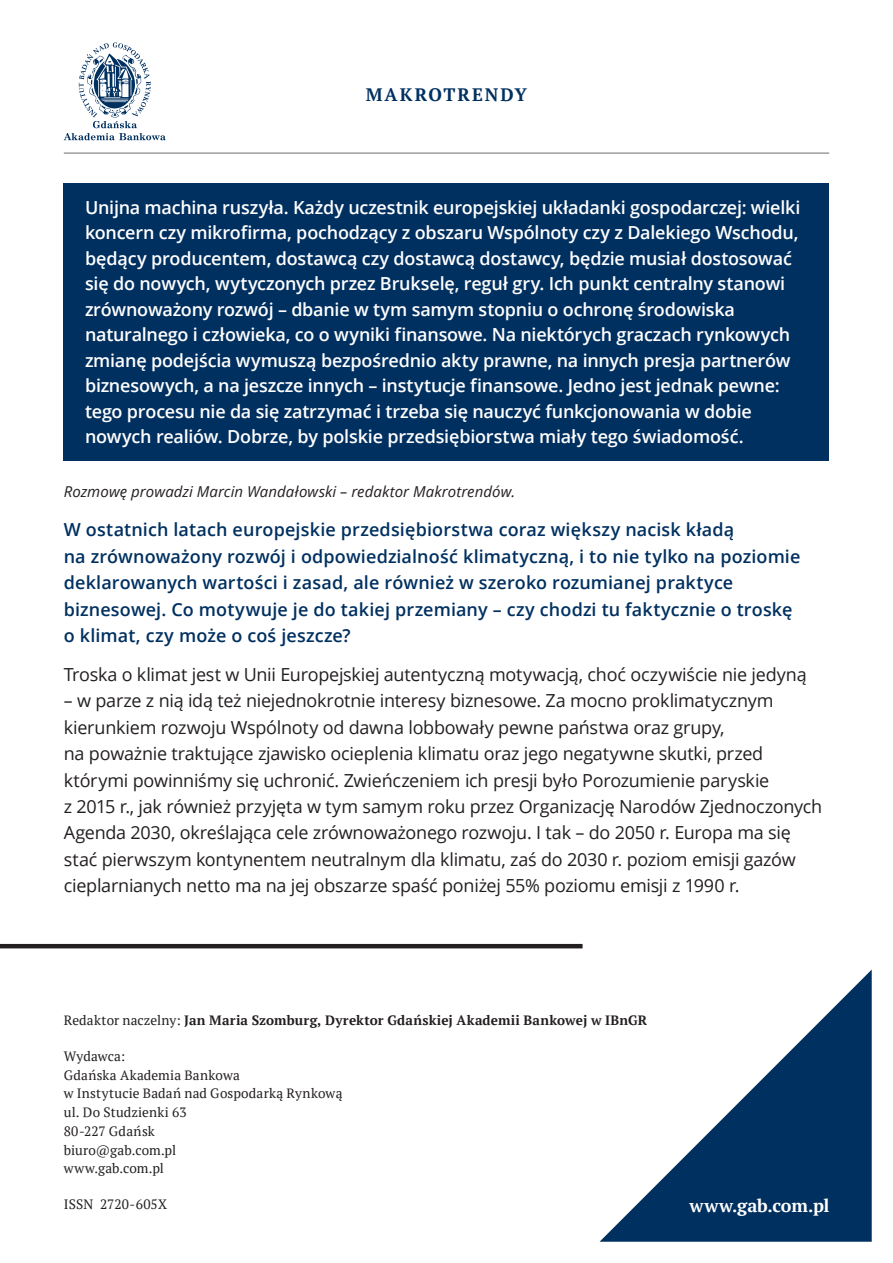
<style>
.page{position:relative;width:893px;height:1263px;background:#fff}
.page>*{position:absolute;margin:0;border:0;box-sizing:border-box;transform-origin:0 0}
.t1{font:600 18px/25.5px "Open Sans";letter-spacing:-.01em;color:#fff}
.t2{font:18px/26.4px "Open Sans";letter-spacing:-.015em;color:#231f20}
.t3{font:600 18px/26.4px "Open Sans";letter-spacing:.005em;color:#003060}
.t4{font:700 18px "PT Serif";color:#fff}
.t5{font:700 18px "PT Serif";letter-spacing:.11em;color:#003060}
.t6{font:italic 15px "Open Sans";letter-spacing:.005em;color:#231f20}
.t7{font:13.5px/18.8px "PT Serif";letter-spacing:.015em;color:#231f20}
.t8{font:700 13.5px "PT Serif";letter-spacing:.005em;color:#231f20}
.s1{font-weight:400}
</style>
<div class="page">
<hr style="left:64px;top:153px;width:765px;height:1px;background:#6c6d70">
<svg style="left:64px;top:43px;width:102px;height:97px"></svg>
<hr style="left:0;top:944px;width:583px;height:4px;background:#231f20">
<div style="left:64px;top:183px;width:765px;height:277px;background:#003060"></div>
<svg style="left:600px;top:969px;width:272px;height:273px"></svg>
<p class="t5" style="left:366px;top:82px;width:163px">Makrotrendy</p>
<p class="t1" style="left:85px;top:194px;width:717px">Unijna machina ruszyła. Każdy uczestnik europejskiej układanki gospodarczej: wielki koncern czy mikrofirma, pochodzący z obszaru Wspólnoty czy z Dalekiego Wschodu, będący producentem, dostawcą czy dostawcą dostawcy, będzie musiał dostosować się do nowych, wytyczonych przez Brukselę, reguł gry. Ich punkt centralny stanowi zrównoważony rozwój – dbanie w tym samym stopniu o ochronę środowiska naturalnego i człowieka, co o wyniki finansowe. Na niektórych graczach rynkowych zmianę podejścia wymuszą bezpośrednio akty prawne, na innych presja partnerów biznesowych, a na jeszcze innych – instytucje finansowe. Jedno jest jednak pewne: tego procesu nie da się zatrzymać i trzeba się nauczyć funkcjonowania w dobie nowych realiów. Dobrze, by polskie przedsiębiorstwa miały tego świadomość.</p>
<p class="t6" style="left:64px;top:482px;width:453px">Rozmowę prowadzi Marcin Wandałowski – redaktor Makrotrendów.</p>
<p class="t3" style="left:64px;top:516px;width:738px">W ostatnich latach europejskie przedsiębiorstwa coraz większy nacisk kładą<br>na zrównoważony rozwój i odpowiedzialność klimatyczną, i to nie tylko na poziomie deklarowanych wartości i zasad, ale również w szeroko rozumianej praktyce biznesowej. Co motywuje je do takiej przemiany – czy chodzi tu faktycznie o troskę o klimat, czy może o coś jeszcze?</p>
<p class="t2" style="left:64px;top:661px;width:744px">Troska o klimat jest w Unii Europejskiej autentyczną motywacją, choć oczywiście nie jedyną</p>
<p class="t2" style="left:64px;top:687px;width:760px">– w parze z nią idą też niejednokrotnie interesy biznesowe. Za mocno proklimatycznym kierunkiem rozwoju Wspólnoty od dawna lobbowały pewne państwa oraz grupy,<br>na poważnie traktujące zjawisko ocieplenia klimatu oraz jego negatywne skutki, przed którymi powinniśmy się uchronić. Zwieńczeniem ich presji było Porozumienie paryskie<br>z 2015 r., jak również przyjęta w tym samym roku przez Organizację Narodów Zjednoczonych Agenda 2030, określająca cele zrównoważonego rozwoju. I tak – do 2050 r. Europa ma się stać pierwszym kontynentem neutralnym dla klimatu, zaś do 2030 r. poziom emisji gazów cieplarnianych netto ma na jej obszarze spaść poniżej 55% poziomu emisji z 1990 r.</p>
<p class="t8" style="left:64px;top:1011px;width:575px"><span class="s1">Redaktor naczelny:</span> Jan Maria Szomburg, Dyrektor Gdańskiej Akademii Bankowej w IBnGR</p>
<p class="t7" style="left:64px;top:1046px;width:280px">Wydawca:<br>Gdańska Akademia Bankowa<br>w Instytucie Badań nad Gospodarką Rynkową ul. Do Studzienki 63<br>80‑227 Gdańsk<br>biuro@gab.com.pl<br>www.gab.com.pl</p>
<p class="t7" style="left:64px;top:1195px;width:105px">ISSN 2720‑605X</p>
<p class="t4" style="left:689px;top:1193px;width:142px">www.gab.com.pl</p>
</div>
